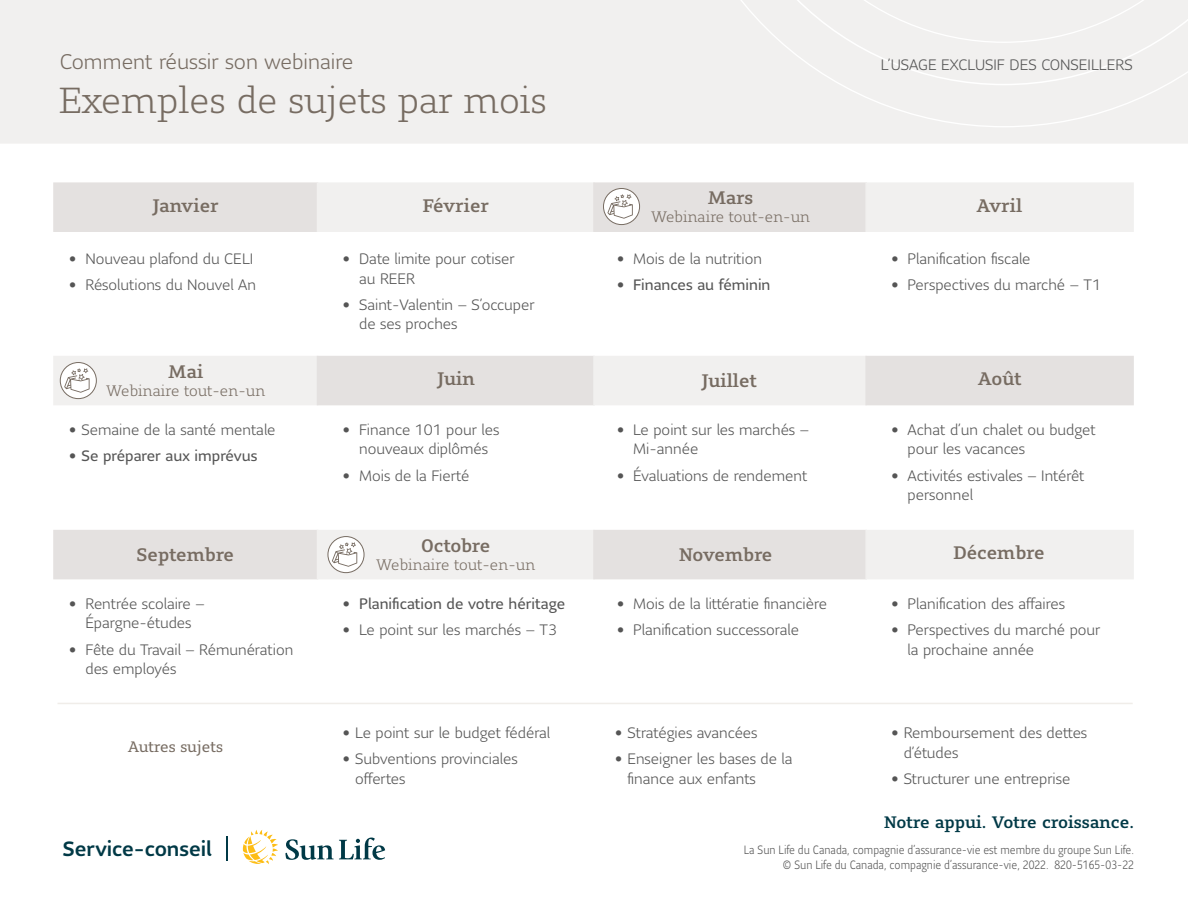
<style>
.page{position:relative;width:1188px;height:918px;background:#fff}
.page>*{position:absolute;margin:0;border:0;box-sizing:border-box;transform-origin:0 0}
.t1{font:300 36px "Sun Life Serif";color:#776c62}
.t2{font:300 21px "Sun Life Sans";color:#776c62}
.t3{font:500 20.55px "Sun Life Sans";color:#003946}
.t4{font:500 18px "Sun Life Serif";color:#776c62}
.t5{font:500 18px "Sun Life Serif";letter-spacing:-.025em;color:#776c62}
.t6{font:500 16.5px "Sun Life Serif";color:#003946}
.p_-_bullets_month{font:300 15px/19.5px "Sun Life Sans";color:#555}
.p_-_bullets_month-2{font:15px "Sun Life Sans";color:#555}
.t7{font:300 15px "Sun Life Serif";color:#776c62}
.p_-_advisor_use_only{font:300 15px "Sun Life Sans";color:#555}
.t8{font:15px "Sun Life Serif";color:#776c62}
.p-Legal{font:300 12px "Sun Life Sans Condensed";color:#555}
.s1{font-weight:300}
</style>
<div class="page">
<div style="left:0;top:0;width:1188px;height:144px;background:#f1f0ef"></div>
<div style="left:667px;top:0;width:521px;height:127px;background:#f1f0ef"></div>
<div style="left:709px;top:0;width:479px;height:85px;background:#f1f0ef"></div>
<div style="left:53px;top:182px;width:265px;height:50px;background:#e4e1e0;border:2px solid #e4e1e0"></div>
<div style="left:53px;top:356px;width:265px;height:49px;background:#f1f0ef"></div>
<div style="left:53px;top:530px;width:265px;height:49px;background:#e4e1e0"></div>
<div style="left:317px;top:182px;width:278px;height:50px;background:#f1f0ef"></div>
<div style="left:317px;top:356px;width:278px;height:49px;background:#e4e1e0"></div>
<div style="left:317px;top:530px;width:278px;height:49px;background:#f1f0ef"></div>
<div style="left:593px;top:182px;width:274px;height:50px;background:#e4e1e0;border:2px solid #e4e1e0"></div>
<div style="left:593px;top:356px;width:274px;height:49px;background:#f1f0ef"></div>
<div style="left:593px;top:530px;width:274px;height:49px;background:#e4e1e0"></div>
<div style="left:865px;top:182px;width:269px;height:50px;background:#f1f0ef"></div>
<div style="left:865px;top:356px;width:269px;height:49px;background:#e4e1e0"></div>
<div style="left:865px;top:530px;width:269px;height:49px;background:#f1f0ef"></div>
<hr style="left:58px;top:703px;width:1075px;height:1px;background:#f0ede9">
<svg style="left:603px;top:188px;width:37px;height:37px"></svg>
<div style="left:603px;top:188px;width:37px;height:37px;border:1px solid #776c62;border-radius:50%"></div>
<svg style="left:607px;top:194px;width:26px;height:25px"></svg>
<svg style="left:60px;top:363px;width:36px;height:36px"></svg>
<div style="left:60px;top:362px;width:37px;height:37px;border:1px solid #776c62;border-radius:50%"></div>
<svg style="left:64px;top:368px;width:26px;height:25px"></svg>
<svg style="left:328px;top:537px;width:36px;height:36px"></svg>
<div style="left:328px;top:536px;width:36px;height:37px;border:1px solid #776c62;border-radius:50%"></div>
<svg style="left:332px;top:542px;width:25px;height:25px"></svg>
<svg style="left:286px;top:838px;width:99px;height:22px"></svg>
<svg style="left:243px;top:830px;width:35px;height:34px"></svg>
<hr style="left:226px;top:837px;width:2px;height:24px;background:#003946">
<h1 class="t2" style="left:60px;top:47px;width:295px">Comment réussir son webinaire</h1>
<p class="p_-_advisor_use_only" style="left:881px;top:55px;width:253px">L’USAGE EXCLUSIF DES CONSEILLERS</p>
<h2 class="t1" style="left:59px;top:77px;width:489px">Exemples de sujets par mois</h2>
<h3 class="t4" style="left:153px;top:193px;width:67px">Janvier</h3>
<p class="p_-_bullets_month" style="left:69px;top:249px;width:186px">• Nouveau plafond du CELI</p>
<p class="p_-_bullets_month" style="left:69px;top:275px;width:189px">• Résolutions du Nouvel An</p>
<h3 class="t4" style="left:168px;top:359px;width:37px">Mai</h3>
<h3 class="t7" style="left:106px;top:381px;width:161px">Webinaire tout-en-un</h3>
<p class="p_-_bullets_month" style="left:69px;top:420px;width:208px">• Semaine de la santé mentale</p>
<p class="p_-_bullets_month-2" style="left:69px;top:446px;width:190px"><span class="s1">•</span> Se préparer aux imprévus</p>
<h3 class="t4" style="left:137px;top:542px;width:99px">Septembre</h3>
<p class="p_-_bullets_month" style="left:69px;top:594px;width:137px;text-align:center">• Rentrée scolaire –<br>Épargne-études</p>
<p class="p_-_bullets_month" style="left:85px;top:639px;width:209px;text-indent:-16px">• Fête du Travail – Rémunération des employés</p>
<h3 class="t8" style="left:128px;top:736px;width:97px">Autres sujets</h3>
<p class="t3" style="left:63px;top:835px;width:151px">Service-conseil</p>
<h3 class="t4" style="left:423px;top:193px;width:68px">Février</h3>
<p class="p_-_bullets_month" style="left:359px;top:249px;width:157px;text-indent:-16px">• Date limite pour cotiser au REER</p>
<p class="p_-_bullets_month" style="left:359px;top:294px;width:177px;text-indent:-16px">• Saint-Valentin – S’occuper de ses proches</p>
<h3 class="t4" style="left:437px;top:367px;width:39px">Juin</h3>
<p class="p_-_bullets_month" style="left:343px;top:420px;width:158px;text-align:center">• Finance 101 pour les nouveaux diplômés</p>
<p class="p_-_bullets_month" style="left:343px;top:465px;width:128px">• Mois de la Fierté</p>
<h3 class="t4" style="left:421px;top:533px;width:71px">Octobre</h3>
<h3 class="t7" style="left:376px;top:555px;width:161px">Webinaire tout-en-un</h3>
<p class="p_-_bullets_month-2" style="left:343px;top:594px;width:224px"><span class="s1">•</span> Planification de votre héritage</p>
<p class="p_-_bullets_month" style="left:343px;top:620px;width:216px">• Le point sur les marchés – T3</p>
<p class="p_-_bullets_month" style="left:343px;top:723px;width:209px">• Le point sur le budget fédéral</p>
<p class="p_-_bullets_month" style="left:355px;top:749px;width:164px;text-indent:-13px">• Subventions provinciales offertes</p>
<h3 class="t4" style="left:708px;top:186px;width:47px">Mars</h3>
<h3 class="t7" style="left:651px;top:207px;width:161px">Webinaire tout-en-un</h3>
<p class="p_-_bullets_month" style="left:617px;top:249px;width:147px">• Mois de la nutrition</p>
<p class="p_-_bullets_month-2" style="left:617px;top:275px;width:155px"><span class="s1">•</span> Finances au féminin</p>
<h3 class="t4" style="left:702px;top:368px;width:57px">Juillet</h3>
<p class="p_-_bullets_month" style="left:633px;top:420px;width:177px;text-indent:-16px">• Le point sur les marchés –<br>Mi-année</p>
<p class="p_-_bullets_month" style="left:617px;top:465px;width:192px">• Évaluations de rendement</p>
<h3 class="t5" style="left:679px;top:542px;width:95px">Novembre</h3>
<p class="p_-_bullets_month" style="left:617px;top:594px;width:212px">• Mois de la littératie financière</p>
<p class="p_-_bullets_month" style="left:617px;top:620px;width:184px">• Planification successorale</p>
<p class="p_-_bullets_month" style="left:615px;top:723px;width:144px">• Stratégies avancées</p>
<p class="p_-_bullets_month" style="left:628px;top:749px;width:167px;text-indent:-13px">• Enseigner les bases de la finance aux enfants</p>
<h3 class="t4" style="left:977px;top:193px;width:47px">Avril</h3>
<p class="p_-_bullets_month" style="left:891px;top:249px;width:141px">• Planification fiscale</p>
<p class="p_-_bullets_month" style="left:891px;top:275px;width:211px">• Perspectives du marché – T1</p>
<h3 class="t4" style="left:978px;top:367px;width:46px">Août</h3>
<p class="p_-_bullets_month" style="left:908px;top:420px;width:190px;text-indent:-16px">• Achat d’un chalet ou budget pour les vacances</p>
<p class="p_-_bullets_month" style="left:908px;top:465px;width:179px;text-indent:-16px">• Activités estivales – Intérêt personnel</p>
<h3 class="t4" style="left:953px;top:541px;width:93px">Décembre</h3>
<p class="p_-_bullets_month" style="left:891px;top:594px;width:175px">• Planification des affaires</p>
<p class="p_-_bullets_month" style="left:908px;top:620px;width:194px;text-indent:-16px">• Perspectives du marché pour la prochaine année</p>
<p class="p_-_bullets_month" style="left:904px;top:723px;width:185px;text-indent:-13px">• Remboursement des dettes d’études</p>
<p class="p_-_bullets_month" style="left:891px;top:768px;width:181px">• Structurer une entreprise</p>
<p class="t6" style="left:884px;top:811px;width:251px">Notre appui. Votre croissance.</p>
<p class="p-Legal" style="left:744px;top:842px;width:392px">La Sun Life du Canada, compagnie d’assurance-vie est membre du groupe Sun Life.</p>
<p class="p-Legal" style="left:783px;top:857px;width:353px">© Sun Life du Canada, compagnie d’assurance-vie, 2022. 820-5165-03-22</p>
</div>
